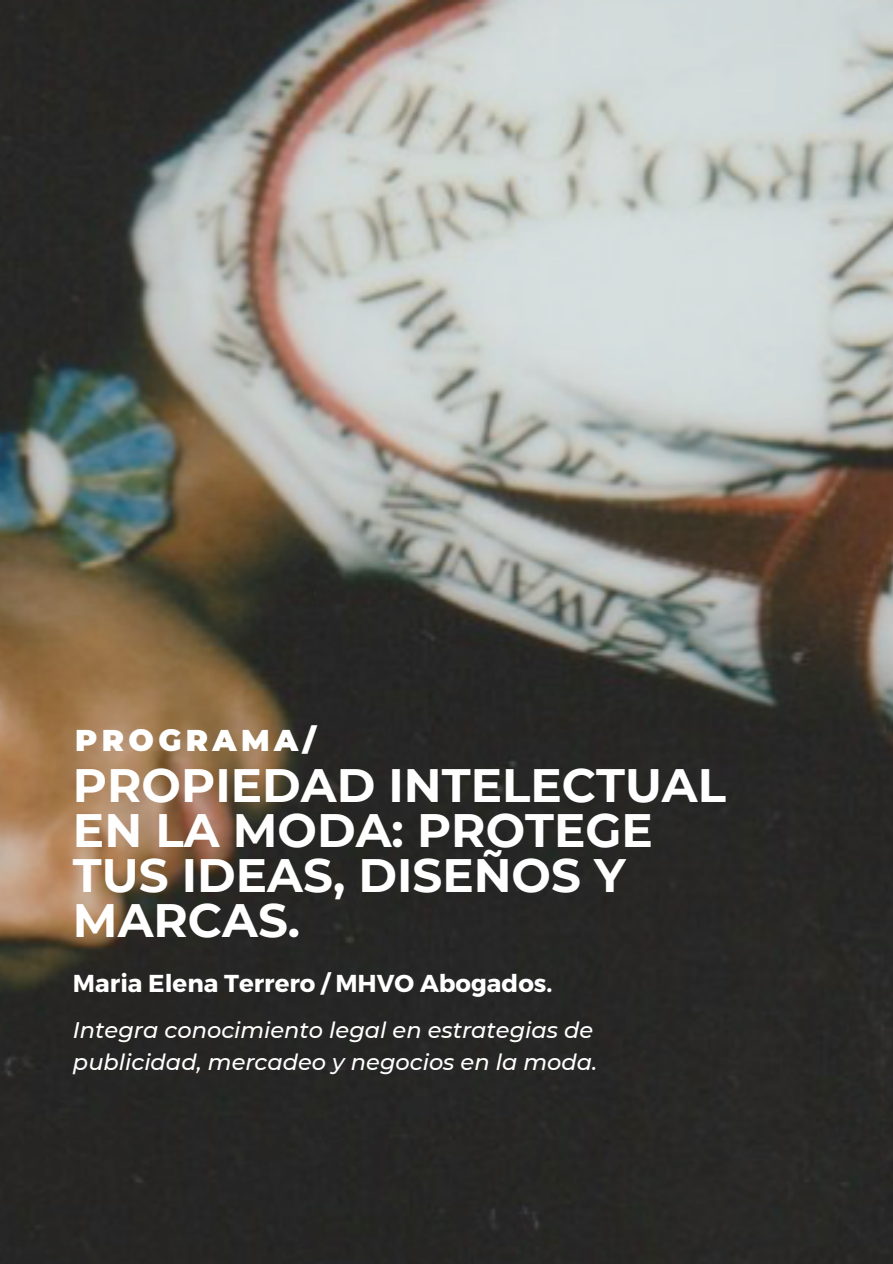
<style>
.page{position:relative;width:893px;height:1264px;background:#fff}
.page>*{position:absolute;margin:0;border:0;box-sizing:border-box;transform-origin:0 0}
.t1{font:700 46.8px/45px "Montserrat";color:#fff}
.t2{font:900 30px "Montserrat";letter-spacing:.145em;color:#fff}
.t3{font:700 24.45px "Montserrat";color:#fff}
.t4{font:italic 500 22.5px/31.5px "Montserrat";color:#fff}
</style>
<div class="page">
<img style="left:0;top:0;width:892px;height:1263px">
<p class="t2" style="left:75px;top:722px;width:242px">PROGRAMA/</p>
<p class="t1" style="left:73px;top:762px;width:654px">PROPIEDAD INTELECTUAL<br>EN LA MODA: PROTEGE<br>TUS IDEAS, DISEÑOS Y<br>MARCAS.</p>
<p class="t3" style="left:73px;top:967px;width:481px">Maria Elena Terrero / MHVO Abogados.</p>
<p class="t4" style="left:73px;top:1014px;width:526px">Integra conocimiento legal en estrategias de publicidad, mercadeo y negocios en la moda.</p>
</div>
